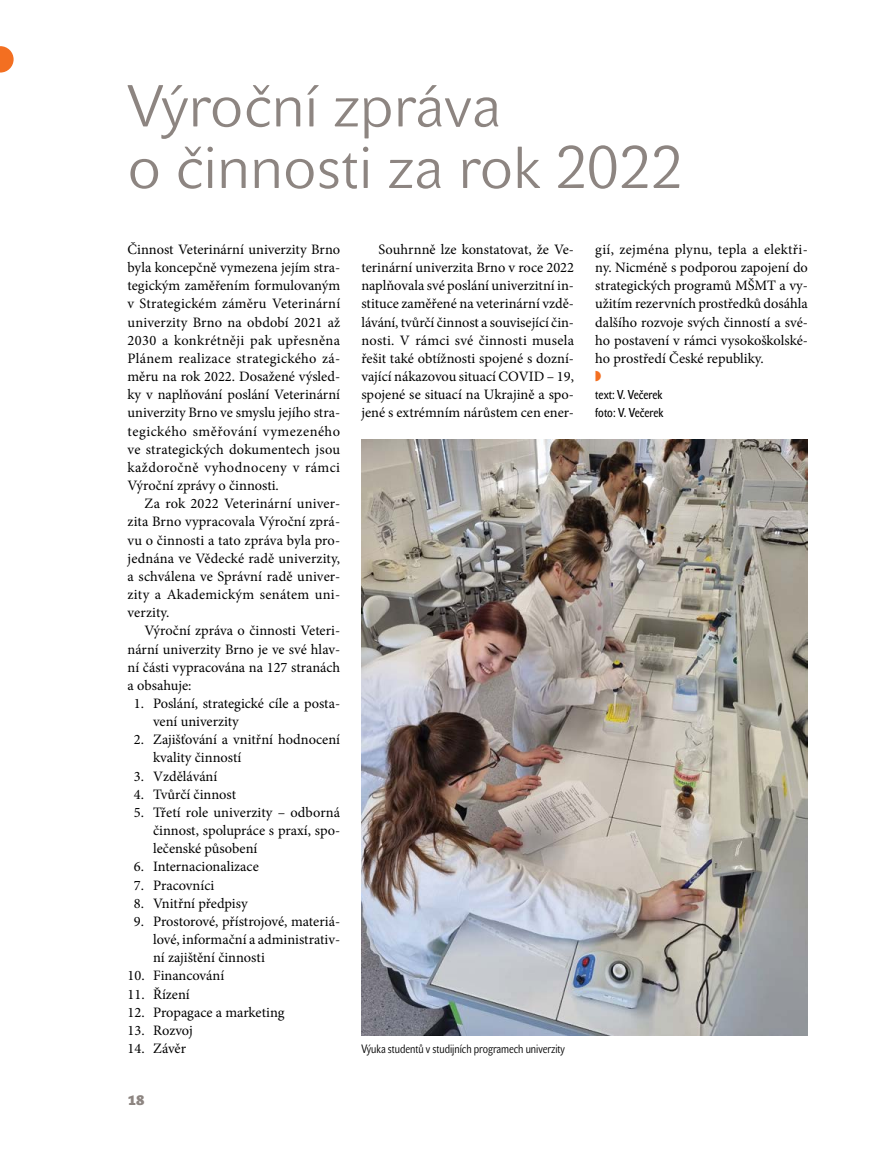
<style>
.page{position:relative;width:893px;height:1149px;background:#fff}
.page>*{position:absolute;margin:0;border:0;box-sizing:border-box;transform-origin:0 0}
.nad1{font:58.5px/61.5px "John Sans Lite Pro";color:#8d8581}
.Normální{font:14.4px/18.1px "Minion Pro";color:#000;text-align:justify}
.Normální_bez_kopie{font:14.4px/18.1px "Minion Pro";letter-spacing:.02em;color:#000;text-align:justify}
.t1{font:700 13.5px "John Sans Heavy Pro";color:#8d8581}
.jmeno{font:12.75px "John Sans Cond Text Pro";color:#000}
.foto{font:12.75px "John Sans Cond Text Pro";color:#000}
.popisek{font:12px "John Sans Cond Lite Pro";color:#000}
</style>
<div class="page">
<img style="left:361px;top:439px;width:447px;height:595px">
<svg style="left:0;top:46px;width:14px;height:26px"></svg>
<p class="nad1" style="left:128px;top:76px;width:556px">Výroční zpráva<br>o činnosti za rok 2022</p>
<p class="Normální_bez_kopie" style="left:128px;top:240px;width:214px">Činnost Veterinární univerzity Brno byla koncepčně vymezena jejím stra&shy;tegickým zaměřením formulovaným v Strategickém záměru Veterinární univerzity Brno na období 2021 až 2030 a konkrétněji pak upřesněna Plánem realizace strategického zá&shy;měru na rok 2022. Dosažené výsled&shy;ky v naplňování poslání Veterinární univerzity Brno ve smyslu jejího stra&shy;tegického směřování vymezeného ve strategických dokumentech jsou každoročně vyhodnoceny v rámci Výroční zprávy o činnosti.</p>
<p class="Normální" style="left:128px;top:494px;width:214px;text-indent:17px">Za rok 2022 Veterinární univer&shy;zita Brno vypracovala Výroční zprá&shy;vu o činnosti a tato zpráva byla pro&shy;jednána ve Vědecké radě univerzity, a schválena ve Správní radě univer&shy;zity a Akademickým senátem uni&shy;verzity.</p>
<p class="Normální" style="left:128px;top:621px;width:214px;text-indent:17px">Výroční zpráva o činnosti Veteri&shy;nární univerzity Brno je ve své hlav&shy;ní části vypracována na 127 stranách a obsahuje:</p>
<p class="Normální" style="left:153px;top:694px;width:189px;text-indent:-19px">1. Poslání, strategické cíle a posta&shy;vení univerzity</p>
<p class="Normální" style="left:153px;top:730px;width:189px;text-indent:-19px">2. Zajišťování a vnitřní hodnocení kvality činností</p>
<p class="Normální" style="left:134px;top:766px;width:85px">3. Vzdělávání</p>
<p class="Normální" style="left:134px;top:785px;width:104px">4. Tvůrčí činnost</p>
<p class="Normální" style="left:153px;top:803px;width:189px;text-indent:-19px">5. Třetí role univerzity – odborná činnost, spolupráce s praxí, spo&shy;lečenské působení</p>
<p class="Normální" style="left:134px;top:857px;width:126px">6. Internacionalizace</p>
<p class="Normální" style="left:134px;top:875px;width:82px">7. Pracovníci</p>
<p class="Normální" style="left:134px;top:893px;width:115px">8. Vnitřní předpisy</p>
<p class="Normální" style="left:153px;top:912px;width:189px;text-indent:-19px">9. Prostorové, přístrojové, materiá&shy;lové, informační a administrativ&shy;ní zajištění činnosti</p>
<p class="Normální" style="left:128px;top:966px;width:98px">10. Financování</p>
<p class="Normální" style="left:128px;top:984px;width:64px">11. Řízení</p>
<p class="Normální" style="left:128px;top:1002px;width:159px">12. Propagace a marketing</p>
<p class="Normální" style="left:128px;top:1020px;width:67px">13. Rozvoj</p>
<p class="Normální" style="left:128px;top:1039px;width:60px">14. Závěr</p>
<p class="t1" style="left:128px;top:1092px;width:18px">18</p>
<p class="Normální" style="left:361px;top:240px;width:214px;text-indent:17px">Souhrnně lze konstatovat, že Ve&shy;terinární univerzita Brno v roce 2022 naplňovala své poslání univerzitní in&shy;stituce zaměřené na veterinární vzdě&shy;lávání, tvůrčí činnost a související čin&shy;nosti. V rámci své činnosti musela řešit také obtížnosti spojené s dozní&shy;vající nákazovou situací COVID – 19, spojené se situací na Ukrajině a spo&shy;jené s extrémním nárůstem cen ener-</p>
<p class="Normální" style="left:595px;top:240px;width:214px">gií, zejména plynu, tepla a elektři&shy;ny. Nicméně s podporou zapojení do strategických programů MŠMT a vy&shy;užitím rezervních prostředků dosáhla dalšího rozvoje svých činností a své&shy;ho postavení v rámci vysokoškolské&shy;ho prostředí České republiky.</p>
<p class="jmeno" style="left:595px;top:387px;width:69px">text: V. Večerek</p>
<p class="foto" style="left:595px;top:405px;width:70px">foto: V. Večerek</p>
<p class="popisek" style="left:361px;top:1041px;width:205px">Výuka studentů v studijních programech univerzity</p>
</div>
